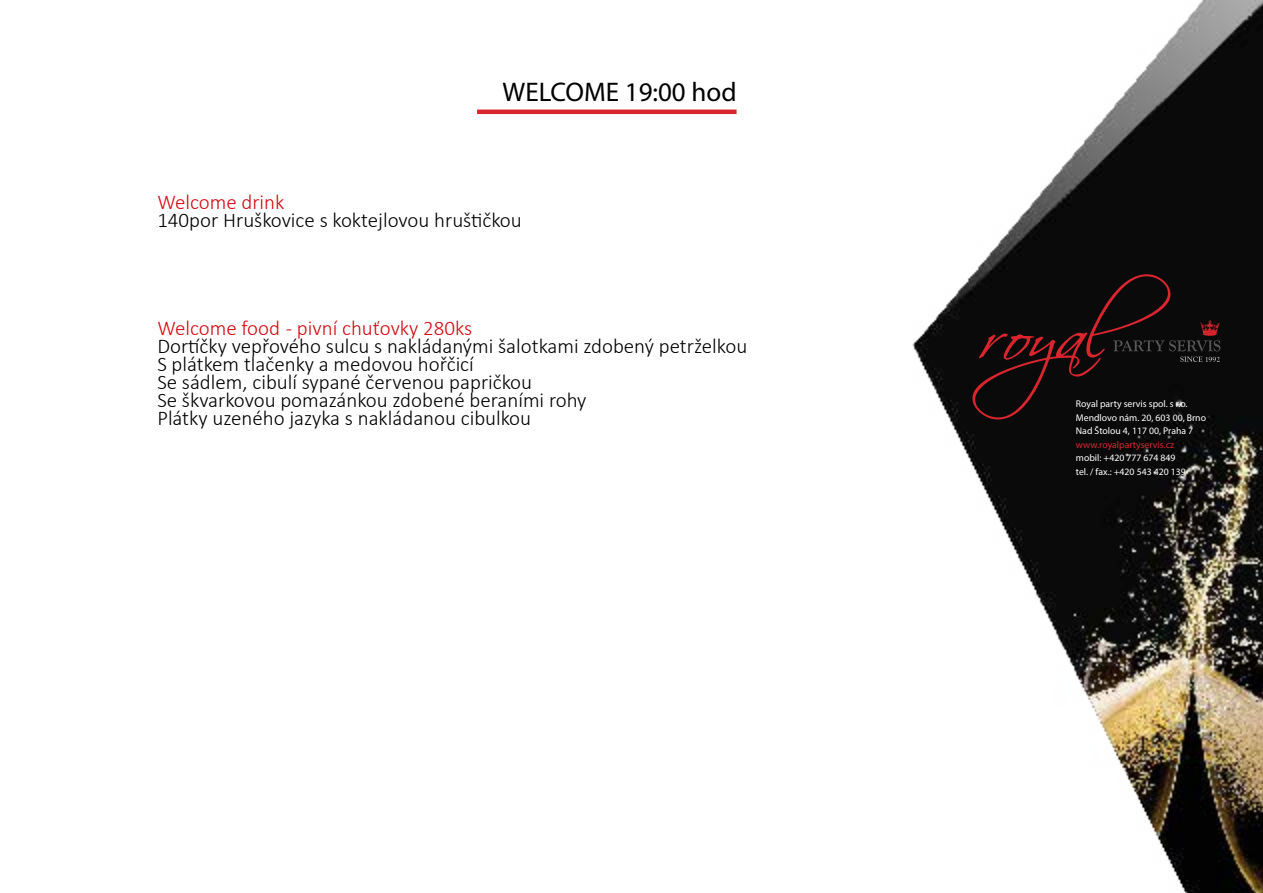
<style>
.page{position:relative;width:1263px;height:893px;background:#fff}
.page>*{position:absolute;margin:0;border:0;box-sizing:border-box;transform-origin:0 0}
.t1{font:27px "Myriad Pro";color:#000}
.t2{font:300 21px/18px "Calibri";color:#000}
.t3{font:300 21px "Calibri";color:#d20a11}
.t4{font:9.75px/13.5px "Myriad Pro";color:#fff}
.t5{font:9.75px "Myriad Pro";color:#d9262e}
</style>
<div class="page">
<img style="left:477px;top:0;width:786px;height:893px">
<svg style="left:972px;top:274px;width:248px;height:145px;background:#170d0d"></svg>
<hr style="left:477px;top:110px;width:260px;height:4px;background:#d9262e">
<p class="t1" style="left:503px;top:75px;width:235px">WELCOME 19:00 hod</p>
<p class="t3" style="left:157px;top:189px;width:129px">Welcome drink</p>
<p class="t2" style="left:157px;top:211px;width:366px">140por Hruškovice s koktejlovou hruštičkou</p>
<p class="t3" style="left:157px;top:315px;width:316px">Welcome food - pivní chuťovky 280ks</p>
<p class="t2" style="left:157px;top:337px;width:591px">Dortíčky vepřového sulcu s nakládanými šalotkami zdobený petrželkou S plátkem tlačenky a medovou hořčicí<br>Se sádlem, cibulí sypané červenou papričkou<br>Se škvarkovou pomazánkou zdobené beraními rohy<br>Plátky uzeného jazyka s nakládanou cibulkou</p>
<p class="t4" style="left:1076px;top:397px;width:132px">Royal party servis spol. s r.o.<br>Mendlovo nám. 20, 603 00, Brno<br>Nad Štolou 4, 117 00, Praha 7</p>
<p class="t5" style="left:1076px;top:438px;width:100px">www.royalpartyservis.cz</p>
<p class="t4" style="left:1076px;top:451px;width:111px">mobil: +420 777 674 849 tel. / fax.: +420 543 420 139</p>
</div>
